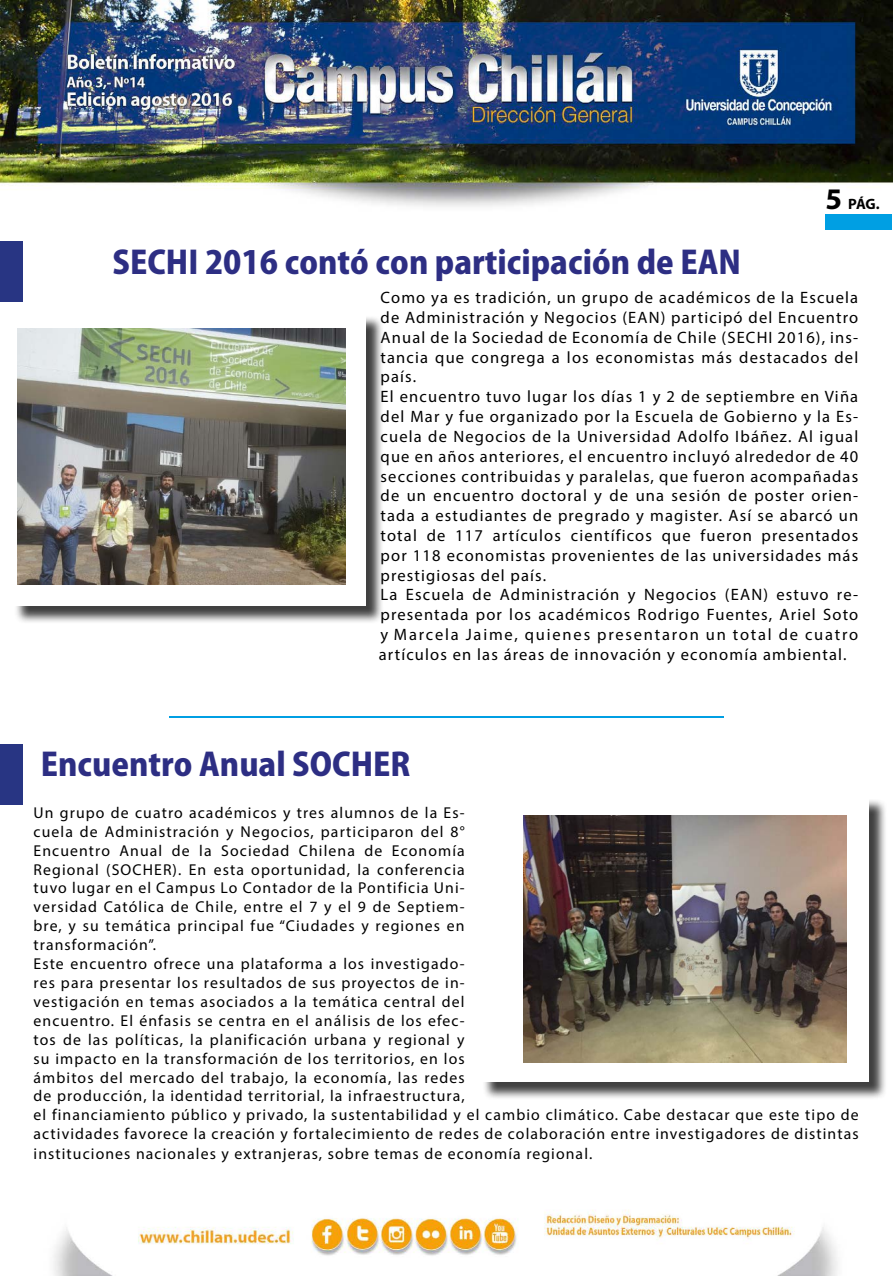
<style>
.page{position:relative;width:893px;height:1276px;background:#fff}
.page>*{position:absolute;margin:0;border:0;box-sizing:border-box;transform-origin:0 0}
.t1{font:800 31.5px "Koz Go Pr 6 N";color:#2d2e83}
.t2{font:16.5px/19.8px "Myriad Pro";letter-spacing:.07em;color:#000}
.t3{font:15.75px/18.9px "Myriad Pro";letter-spacing:.07em;color:#000}
.t4{font:700 15px "Myriad Pro";color:#000}
.s1{font-size:30px}
</style>
<div class="page">
<img style="left:0;top:0;width:893px;height:1276px">
<hr style="left:169px;top:716px;width:555px;height:1px;background:#009fe3">
<div style="left:825px;top:214px;width:67px;height:15px;background:#009fe3"></div>
<div style="left:0;top:241px;width:23px;height:60px;background:#283583"></div>
<div style="left:14px;top:315px;width:370px;height:309px;background:#000;opacity:.75"></div>
<div style="left:12px;top:313px;width:354px;height:292px;background:#fff"></div>
<img style="left:17px;top:328px;width:329px;height:257px">
<div style="left:0;top:744px;width:23px;height:60px;background:#283583"></div>
<div style="left:482px;top:799px;width:405px;height:301px;background:#000;opacity:.75"></div>
<div style="left:480px;top:796px;width:389px;height:285px;background:#fff"></div>
<img style="left:524px;top:815px;width:323px;height:248px">
<p class="t4" style="left:825px;top:195px;width:56px"><span class="s1">5</span> PÁG.</p>
<h1 class="t1" style="left:113px;top:244px;width:630px">SECHI 2016 contó con participación de EAN</h1>
<p class="t2" style="left:379px;top:287px;width:481px">Como ya es tradición, un grupo de académicos de la Escuela de Administración y Negocios (EAN) participó del Encuentro Anual de la Sociedad de Economía de Chile (SECHI 2016), ins&shy;tancia que congrega a los economistas más destacados del país.<br>El encuentro tuvo lugar los días 1 y 2 de septiembre en Viña del Mar y fue organizado por la Escuela de Gobierno y la Es&shy;cuela de Negocios de la Universidad Adolfo Ibáñez. Al igual que en años anteriores, el encuentro incluyó alrededor de 40 secciones contribuidas y paralelas, que fueron acompañadas de un encuentro doctoral y de una sesión de poster orien&shy;tada a estudiantes de pregrado y magister. Así se abarcó un total de 117 artículos científicos que fueron presentados por 118 economistas provenientes de las universidades más prestigiosas del país.<br>La Escuela de Administración y Negocios (EAN) estuvo re&shy;presentada por los académicos Rodrigo Fuentes, Ariel Soto y Marcela Jaime, quienes presentaron un total de cuatro artículos en las áreas de innovación y economía ambiental.</p>
<h1 class="t1" style="left:41px;top:746px;width:371px">Encuentro Anual SOCHER</h1>
<p class="t3" style="left:34px;top:803px;width:827px">Un grupo de cuatro académicos y tres alumnos de la Es-<br>cuela de Administración y Negocios, participaron del 8°<br>Encuentro Anual de la Sociedad Chilena de Economía<br>Regional (SOCHER). En esta oportunidad, la conferencia<br>tuvo lugar en el Campus Lo Contador de la Pontificia Uni-<br>versidad Católica de Chile, entre el 7 y el 9 de Septiem-<br>bre, y su temática principal fue “Ciudades y regiones en<br>transformación”.<br>Este encuentro ofrece una plataforma a los investigado-<br>res para presentar los resultados de sus proyectos de in-<br>vestigación en temas asociados a la temática central del<br>encuentro. El énfasis se centra en el análisis de los efec-<br>tos de las políticas, la planificación urbana y regional y<br>su impacto en la transformación de los territorios, en los<br>ámbitos del mercado del trabajo, la economía, las redes<br>de producción, la identidad territorial, la infraestructura,<br>el financiamiento público y privado, la sustentabilidad y el cambio climático. Cabe destacar que este tipo de actividades favorece la creación y fortalecimiento de redes de colaboración entre investigadores de distintas instituciones nacionales y extranjeras, sobre temas de economía regional.</p>
</div>
